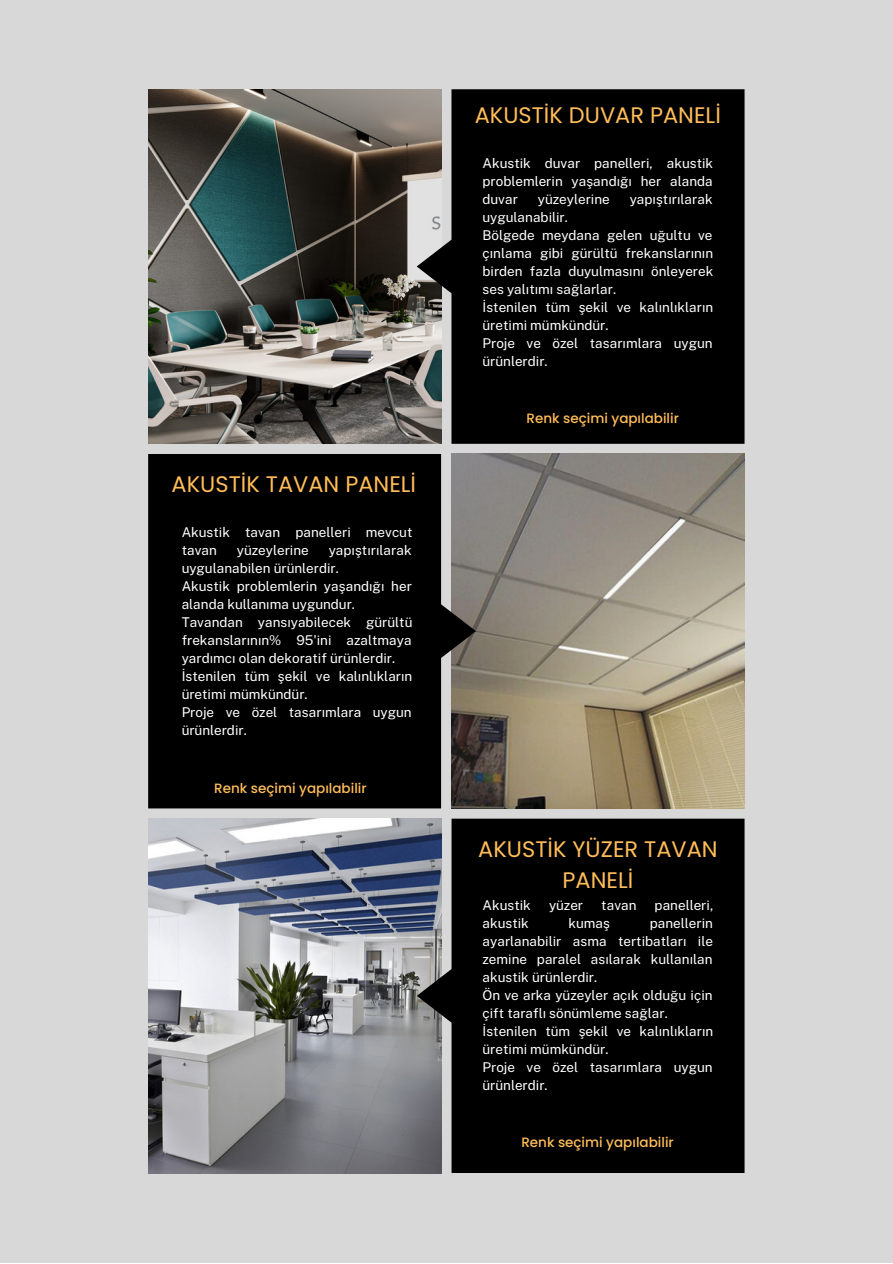
<style>
.page{position:relative;width:893px;height:1264px;background:#fff}
.page>*{position:absolute;margin:0;border:0;box-sizing:border-box;transform-origin:0 0}
.t1{font:22.5px/31.5px "Poppins";color:#ffbd59;text-align:center}
.t2{font:13.5px/18px "Public Sans";color:#fff}
.t3{font:500 13.5px "Poppins";color:#ffbd59}
</style>
<div class="page">
<div style="left:0;top:0;width:892px;height:1262px;background:#d9d8d8"></div>
<img style="left:148px;top:89px;width:268px;height:355px">
<svg style="left:416px;top:89px;width:328px;height:355px;background:#111010"></svg>
<img style="left:476px;top:454px;width:268px;height:354px">
<svg style="left:148px;top:454px;width:328px;height:354px;background:#0d0d0c"></svg>
<img style="left:148px;top:818px;width:269px;height:354px">
<svg style="left:417px;top:818px;width:327px;height:354px;background:#0e0e0f"></svg>
<p class="t1" style="left:172px;top:468px;width:246px">AKUSTİK TAVAN PANELİ</p>
<p class="t2" style="left:182px;top:523px;width:168px">Akusti k tavan panelleri</p>
<p class="t2" style="left:366px;top:523px;width:48px">mevcut</p>
<p class="t2" style="left:182px;top:541px;width:37px">tavan</p>
<p class="t2" style="left:237px;top:541px;width:73px">yüzeyleri ne</p>
<p class="t2" style="left:182px;top:541px;width:231px;text-indent:147px">yapıştırılarak uygulanabi len ürünlerdi r.</p>
<p class="t2" style="left:182px;top:577px;width:232px">Akusti k problemleri n yaşandığı her alanda kullanıma uygundur.</p>
<p class="t2" style="left:182px;top:612px;width:232px">Tavandan yansıyabi lecek gürültü frekanslarının% 95'ini</p>
<p class="t2" style="left:182px;top:630px;width:231px;text-indent:165px">azaltmaya yardımcı olan dekoratif ürünlerdi r.</p>
<p class="t2" style="left:182px;top:666px;width:232px">İsteni len tüm şeki l ve kalınlıkların üretimi mümkündür.</p>
<p class="t2" style="left:182px;top:702px;width:231px">Proje ve özel tasarımlara uygun ürünlerdir.</p>
<p class="t3" style="left:214px;top:778px;width:154px">Renk seçimi yapılabilir</p>
<p class="t1" style="left:474px;top:100px;width:247px">AKUSTİK DUVAR PANELİ</p>
<p class="t2" style="left:482px;top:154px;width:232px;text-align:justify">Akusti k duvar panelleri, akusti k problemleri n yaşandığı her alanda duvar</p>
<p class="t2" style="left:538px;top:190px;width:73px">yüzeyleri ne</p>
<p class="t2" style="left:629px;top:190px;width:84px">yapıştırılarak</p>
<p class="t2" style="left:482px;top:208px;width:87px">uygulanabi li r.</p>
<p class="t2" style="left:482px;top:226px;width:232px;text-align:justify">Bölgede meydana gelen uğultu ve çınlama gibi gürültü frekanslarının bi rden fazla duyulmasını önleyerek ses yalıtımı sağlarlar.</p>
<p class="t2" style="left:482px;top:298px;width:232px">İsteni len tüm şeki l ve kalınlıkların üretimi mümkündür.</p>
<p class="t2" style="left:482px;top:334px;width:231px">Proje ve özel tasarımlara uygun ürünlerdir.</p>
<p class="t3" style="left:526px;top:408px;width:154px">Renk seçimi yapılabilir</p>
<p class="t1" style="left:478px;top:833px;width:241px">AKUSTİK YÜZER TAVAN<br>PANELİ</p>
<p class="t2" style="left:482px;top:896px;width:50px">Akusti k</p>
<p class="t2" style="left:549px;top:896px;width:36px">yüzer</p>
<p class="t2" style="left:601px;top:896px;width:37px">tavan</p>
<p class="t2" style="left:654px;top:896px;width:60px">panelleri,</p>
<p class="t2" style="left:482px;top:914px;width:48px">akusti k</p>
<p class="t2" style="left:568px;top:914px;width:43px">kumaş</p>
<p class="t2" style="left:482px;top:914px;width:232px;text-align:justify;text-indent:167px">panelleri n ayarlanabi li r asma terti batları i le zemine paralel asılarak kullanılan akustik ürünlerdir.</p>
<p class="t2" style="left:482px;top:986px;width:231px">Ön ve arka yüzeyler açık olduğu içi n çift taraflı sönümleme sağlar.</p>
<p class="t2" style="left:482px;top:1022px;width:232px">İsteni len tüm şeki l ve kalınlıkların üretimi mümkündür.</p>
<p class="t2" style="left:482px;top:1058px;width:231px">Proje ve özel tasarımlara uygun ürünlerdir.</p>
<p class="t3" style="left:521px;top:1133px;width:154px">Renk seçimi yapılabilir</p>
</div>
